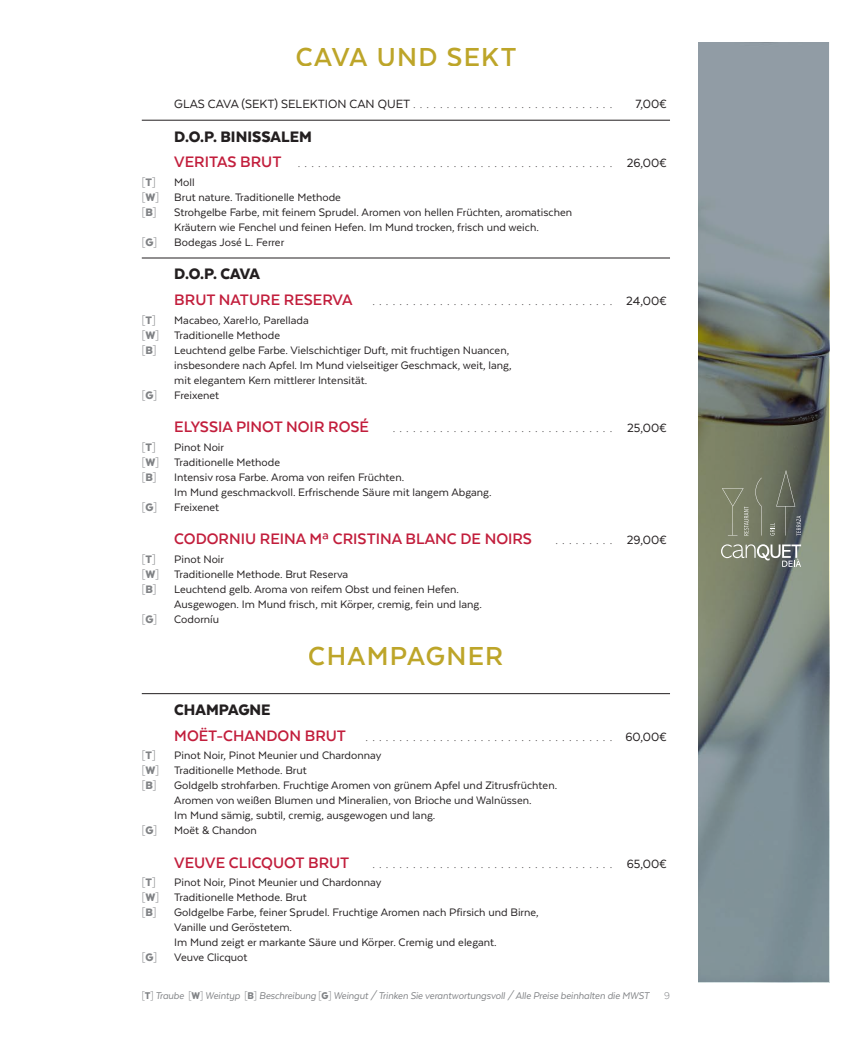
<style>
.page{position:relative;width:865px;height:1053px;background:#fff}
.page>*{position:absolute;margin:0;border:0;box-sizing:border-box;transform-origin:0 0}
.t1{font:700 30px "Texta";letter-spacing:.045em;color:#bda529}
.t2{font:700 17.5px "Texta";color:#c21e3c}
.t3{font:900 17.5px "Texta Alt";color:#231f20}
.t4{font:300 13.75px "Texta";color:#231f20}
.t5{font:13.75px "Texta";color:#231f20}
.t6{font:12.5px/15px "Texta";color:#231f20}
.t7{font:300 12.5px "Texta";color:#808285}
.t8{font:italic 11.25px "Texta";letter-spacing:-.01em;color:#808285;scale:.96 1}
.t9{font:300 11.25px "Texta";color:#808285}
.s1{font-weight:300}
.s2{font-weight:700;font-size:17.5px;color:#c21e3c}
.s3{font-weight:400}
.s4{font-family:"Texta Alt";font-weight:900}
.s5{font-weight:300;color:#808285}
.s6{font-family:"Texta Alt";font-weight:900;color:#808285}
.s7{font-weight:300;font-style:normal}
.s8{font-family:"Texta Alt";font-weight:900;font-style:normal}
</style>
<div class="page">
<hr style="left:142px;top:120px;width:528px;height:1px;background:#231f20">
<hr style="left:142px;top:258px;width:528px;height:1px;background:#231f20">
<hr style="left:142px;top:693px;width:528px;height:1px;background:#231f20">
<svg style="left:698px;top:43px;width:131px;height:938px;background:#7d8887"></svg>
<svg style="left:721px;top:544px;width:80px;height:23px;background:#8e9286"></svg>
<svg style="left:722px;top:477px;width:39px;height:58px;background:#7f846b"></svg>
<svg style="left:770px;top:470px;width:31px;height:65px;background:#64695e"></svg>
<h1 class="t1" style="left:295px;top:41px;width:223px">CAVA UND SEKT</h1>
<p class="t5" style="left:174px;top:97px;width:439px">GLAS CAVA (SEKT) SELEKTION CAN QUET <span class="s1">..............................</span></p>
<p class="t5" style="left:635px;top:97px;width:33px">7,00€</p>
<h2 class="t3" style="left:174px;top:127px;width:139px">D.O.P. BINISSALEM</h2>
<p class="t4" style="left:174px;top:156px;width:494px"><span class="s2">VERITAS BRUT</span> ............................................... <span class="s3">26,00€</span></p>
<p class="t7" style="left:142px;top:176px;width:15px">[<span class="s4">T</span>]</p>
<p class="t6" style="left:142px;top:174px;width:201px;text-indent:32px">Moll<br><span class="s5">[</span><span class="s6">W</span><span class="s5">]</span> Brut nature. Traditionelle Methode <span class="s5">[</span><span class="s6">B</span><span class="s5">]</span></p>
<p class="t6" style="left:174px;top:204px;width:399px">Strohgelbe Farbe, mit feinem Sprudel. Aromen von hellen Früchten, aromatischen<br>Kräutern wie Fenchel und feinen Hefen. Im Mund trocken, frisch und weich.</p>
<p class="t7" style="left:142px;top:236px;width:17px">[<span class="s4">G</span>]</p>
<p class="t6" style="left:174px;top:234px;width:111px">Bodegas José L. Ferrer</p>
<h2 class="t3" style="left:174px;top:265px;width:87px">D.O.P. CAVA</h2>
<p class="t4" style="left:174px;top:294px;width:494px"><span class="s2">BRUT NATURE RESERVA</span> .................................... <span class="s3">24,00€</span></p>
<p class="t7" style="left:142px;top:313px;width:15px">[<span class="s4">T</span>]</p>
<p class="t6" style="left:142px;top:312px;width:168px;text-indent:32px">Macabeo, Xarel·lo, Parellada <span class="s5">[</span><span class="s6">W</span><span class="s5">]</span> Traditionelle Methode<br><span class="s5">[</span><span class="s6">B</span><span class="s5">]</span></p>
<p class="t6" style="left:174px;top:342px;width:339px">Leuchtend gelbe Farbe. Vielschichtiger Duft, mit fruchtigen Nuancen, insbesondere nach Apfel. Im Mund vielseitiger Geschmack, weit, lang, mit elegantem Kern mittlerer Intensität.</p>
<p class="t7" style="left:142px;top:388px;width:17px">[<span class="s4">G</span>]</p>
<p class="t6" style="left:174px;top:387px;width:46px">Freixenet</p>
<h2 class="t2" style="left:174px;top:418px;width:196px">ELYSSIA PINOT NOIR ROSÉ</h2>
<p class="t4" style="left:393px;top:421px;width:276px">................................. <span class="s3">25,00€</span></p>
<p class="t7" style="left:142px;top:440px;width:15px">[<span class="s4">T</span>]</p>
<p class="t6" style="left:142px;top:439px;width:140px;text-indent:32px">Pinot Noir<br><span class="s5">[</span><span class="s6">W</span><span class="s5">]</span> Traditionelle Methode <span class="s5">[</span><span class="s6">B</span><span class="s5">]</span></p>
<p class="t6" style="left:174px;top:469px;width:319px">Intensiv rosa Farbe. Aroma von reifen Früchten.<br>Im Mund geschmackvoll. Erfrischende Säure mit langem Abgang.</p>
<p class="t7" style="left:142px;top:500px;width:17px">[<span class="s4">G</span>]</p>
<p class="t6" style="left:174px;top:499px;width:46px">Freixenet</p>
<h2 class="t2" style="left:174px;top:530px;width:359px">CODORNIU REINA Mª CRISTINA BLANC DE NOIRS</h2>
<p class="t4" style="left:555px;top:533px;width:113px">......... <span class="s3">29,00€</span></p>
<p class="t7" style="left:142px;top:552px;width:15px">[<span class="s4">T</span>]</p>
<p class="t6" style="left:142px;top:551px;width:208px;text-indent:32px">Pinot Noir<br><span class="s5">[</span><span class="s6">W</span><span class="s5">]</span> Traditionelle Methode. Brut Reserva <span class="s5">[</span><span class="s6">B</span><span class="s5">]</span></p>
<p class="t6" style="left:174px;top:581px;width:309px">Leuchtend gelb. Aroma von reifem Obst und feinen Hefen.<br>Ausgewogen. Im Mund frisch, mit Körper, cremig, fein und lang.</p>
<p class="t7" style="left:142px;top:612px;width:17px">[<span class="s4">G</span>]</p>
<p class="t6" style="left:174px;top:611px;width:46px">Codorníu</p>
<h1 class="t1" style="left:309px;top:640px;width:196px">CHAMPAGNER</h1>
<h2 class="t3" style="left:174px;top:700px;width:98px">CHAMPAGNE</h2>
<p class="t4" style="left:174px;top:729px;width:494px"><span class="s2">MOËT-CHANDON BRUT</span> ..................................... <span class="s3">60,00€</span></p>
<p class="t7" style="left:142px;top:749px;width:15px">[<span class="s4">T</span>]</p>
<p class="t6" style="left:142px;top:747px;width:241px;text-indent:32px">Pinot Noir, Pinot Meunier und Chardonnay <span class="s5">[</span><span class="s6">W</span><span class="s5">]</span> Traditionelle Methode. Brut<br><span class="s5">[</span><span class="s6">B</span><span class="s5">]</span></p>
<p class="t6" style="left:174px;top:777px;width:384px">Goldgelb strohfarben. Fruchtige Aromen von grünem Apfel und Zitrusfrüchten.<br>Aromen von weißen Blumen und Mineralien, von Brioche und Walnüssen.<br>Im Mund sämig, subtil, cremig, ausgewogen und lang.</p>
<p class="t7" style="left:142px;top:824px;width:17px">[<span class="s4">G</span>]</p>
<p class="t6" style="left:174px;top:822px;width:84px">Moët &amp; Chandon</p>
<h2 class="t2" style="left:174px;top:853px;width:177px">VEUVE CLICQUOT BRUT</h2>
<p class="t4" style="left:372px;top:856px;width:296px">.................................... <span class="s3">65,00€</span></p>
<p class="t7" style="left:142px;top:876px;width:15px">[<span class="s4">T</span>]</p>
<p class="t6" style="left:142px;top:875px;width:241px;text-indent:32px">Pinot Noir, Pinot Meunier und Chardonnay <span class="s5">[</span><span class="s6">W</span><span class="s5">]</span> Traditionelle Methode. Brut<br><span class="s5">[</span><span class="s6">B</span><span class="s5">]</span></p>
<p class="t6" style="left:174px;top:905px;width:366px">Goldgelbe Farbe, feiner Sprudel. Fruchtige Aromen nach Pfirsich und Birne,<br>Vanille und Geröstetem.<br>Im Mund zeigt er markante Säure und Körper. Cremig und elegant.</p>
<p class="t7" style="left:142px;top:951px;width:17px">[<span class="s4">G</span>]</p>
<p class="t6" style="left:174px;top:950px;width:75px">Veuve Clicquot</p>
<p class="t8" style="left:142px;top:989px;width:530px"><span class="s7">[</span><span class="s8">T</span><span class="s7">]</span> Traube <span class="s7">[</span><span class="s8">W</span><span class="s7">]</span> Weintyp <span class="s7">[</span><span class="s8">B</span><span class="s7">]</span> Beschreibung <span class="s7">[</span><span class="s8">G</span><span class="s7">]</span> Weingut / Trinken Sie verantwortungsvoll / Alle Preise beinhalten die MWST</p>
<p class="t9" style="left:664px;top:989px;width:7px">9</p>
</div>
